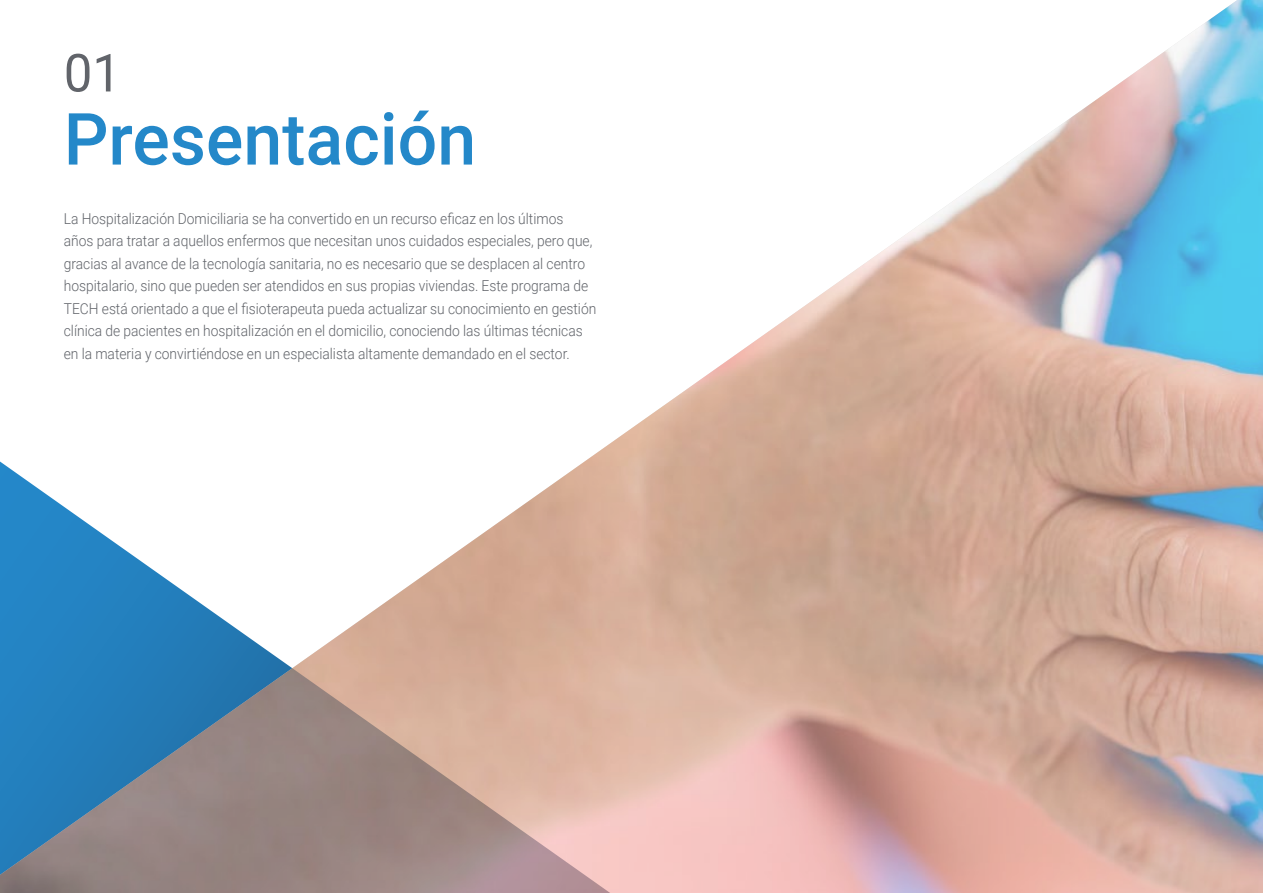
<style>
.page{position:relative;width:1263px;height:893px;background:#fff}
.page>*{position:absolute;margin:0;border:0;box-sizing:border-box;transform-origin:0 0}
.t1{font:500 72px "Roboto";color:#2488c9}
.t2{font:52.5px "Roboto";color:#61646a}
.t3{font:300 15px/22.5px "Roboto";color:#61646a;scale:.92 1}
</style>
<div class="page">
<img style="left:0;top:0;width:1263px;height:893px">
<h2 class="t2" style="left:64px;top:36px;width:59px">01</h2>
<h1 class="t1" style="left:64px;top:89px;width:414px">Presentación</h1>
<p class="t3" style="left:64px;top:207px;width:580px">La Hospitalización Domiciliaria se ha convertido en un recurso eficaz en los últimos años para tratar a aquellos enfermos que necesitan unos cuidados especiales, pero que, gracias al avance de la tecnología sanitaria, no es necesario que se desplacen al centro hospitalario, sino que pueden ser atendidos en sus propias viviendas. Este programa de TECH está orientado a que el fisioterapeuta pueda actualizar su conocimiento en gestión clínica de pacientes en hospitalización en el domicilio, conociendo las últimas técnicas en la materia y convirtiéndose en un especialista altamente demandado en el sector.</p>
</div>
